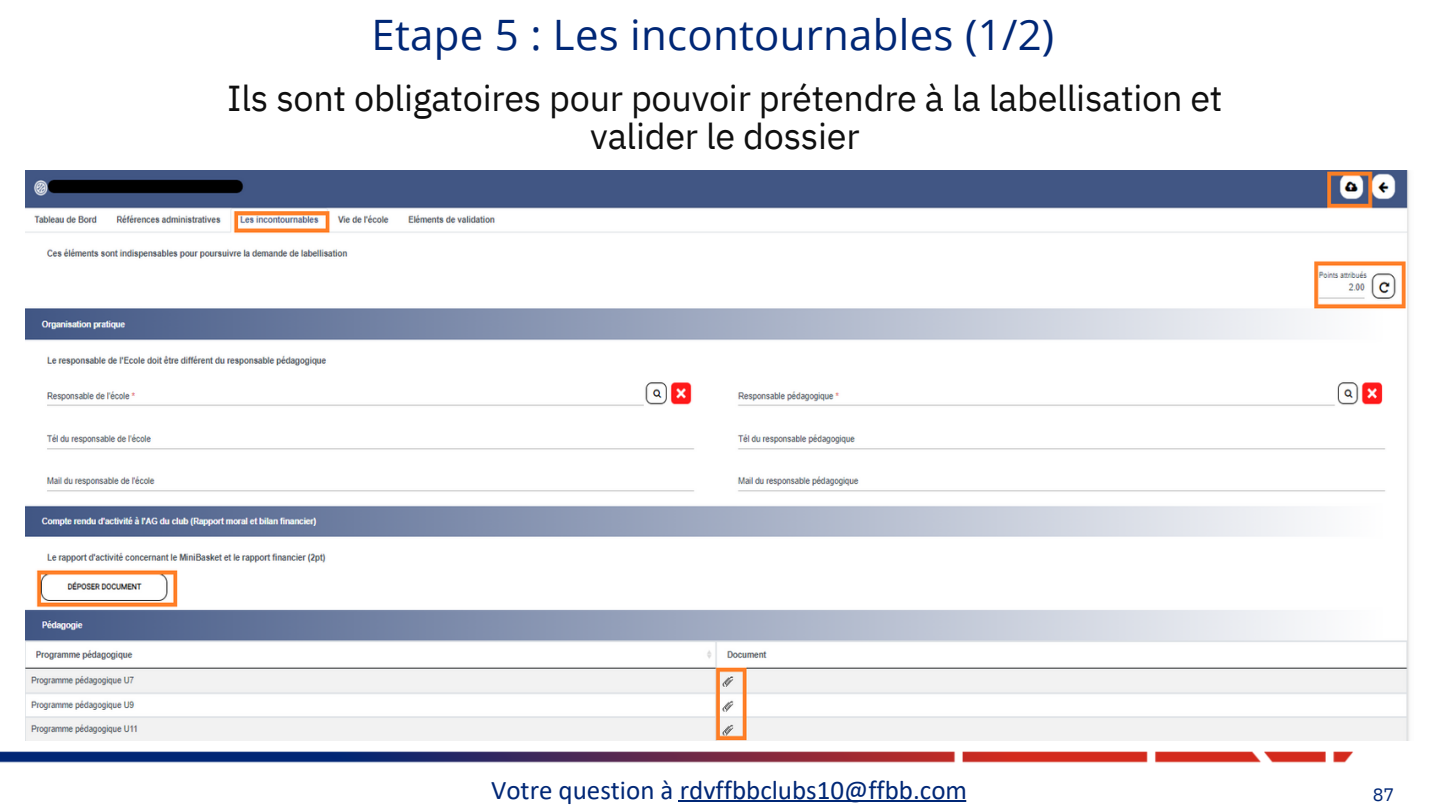
<style>
.page{position:relative;width:1440px;height:810px;background:#fff}
.page>*{position:absolute;margin:0;border:0;box-sizing:border-box;transform-origin:0 0}
.t1{font:42px "Open Sans";letter-spacing:.005em;color:#002776}
.t2{font:36px/38.2px "IBM Plex Sans";letter-spacing:-.01em;color:#0f0f0f;text-align:center}
.t3{font:27px "Calibri";color:#002776}
.t4{font:18px "IBM Plex Sans";color:#002776}
</style>
<div class="page">
<img style="left:678px;top:800px;width:288px;height:2px">
<img style="left:0;top:751px;width:1353px;height:12px">
<img style="left:26px;top:170px;width:1383px;height:570px">
<p class="t1" style="left:372px;top:5px;width:684px">Etape 5 : Les incontournables (1/2)</p>
<p class="t2" style="left:227px;top:78px;width:997px">Ils sont obligatoires pour pouvoir prétendre à la labellisation et valider le dossier</p>
<p class="t3" style="left:491px;top:779px;width:478px">Votre question à rdvffbbclubs10@ffbb.com</p>
<p class="t4" style="left:1373px;top:782px;width:23px">87</p>
</div>
